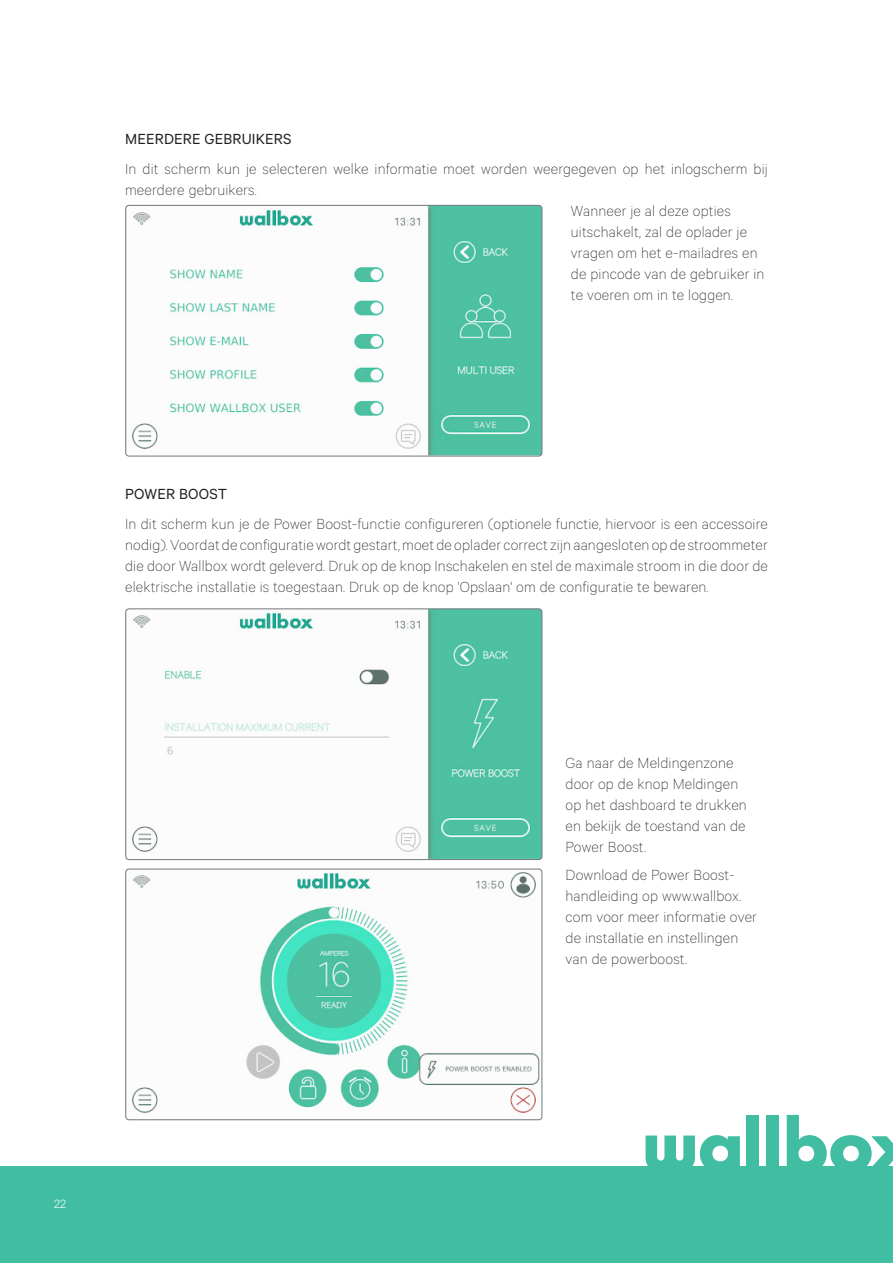
<style>
.page{position:relative;width:893px;height:1263px;background:#fff}
.page>*{position:absolute;margin:0;border:0;box-sizing:border-box;transform-origin:0 0}
.indice{font:100 16.5px/21px "Calibre";letter-spacing:.01em;color:#231f20}
.indice-2{font:16.5px "Calibre";letter-spacing:.01em;color:#231f20}
.t1{font:300 13.5px "Calibre";color:#fff}
</style>
<div class="page">
<div style="left:0;top:1167px;width:893px;height:96px;background:#41bea2"></div>
<svg style="left:646px;top:1135px;width:94px;height:32px"></svg>
<div style="left:747px;top:1115px;width:12px;height:56px;background:#41bea2"></div>
<div style="left:767px;top:1115px;width:12px;height:56px;background:#41bea2"></div>
<svg style="left:787px;top:1115px;width:106px;height:52px"></svg>
<img style="left:126px;top:205px;width:416px;height:250px">
<div style="left:126px;top:205px;width:416px;height:251px;border:1px solid #727679;border-radius:3px"></div>
<img style="left:126px;top:609px;width:416px;height:250px">
<div style="left:126px;top:609px;width:416px;height:251px;border:1px solid #727679;border-radius:3px"></div>
<img style="left:126px;top:869px;width:416px;height:250px">
<div style="left:126px;top:869px;width:416px;height:251px;border:1px solid #727679;border-radius:3px"></div>
<p class="indice-2" style="left:125px;top:130px;width:168px">MEERDERE GEBRUIKERS</p>
<p class="indice" style="left:125px;top:158px;width:644px">In dit scherm kun je selecteren welke informatie moet worden weergegeven op het inlogscherm bij meerdere gebruikers.</p>
<p class="indice" style="left:571px;top:200px;width:195px">Wanneer je al deze opties uitschakelt, zal de oplader je vragen om het e-mailadres en de pincode van de gebruiker in te voeren om in te loggen.</p>
<p class="indice-2" style="left:125px;top:484px;width:104px">POWER BOOST</p>
<p class="indice" style="left:125px;top:512px;width:644px;text-align:justify">In dit scherm kun je de Power Boost-functie configureren (optionele functie, hiervoor is een accessoire nodig). Voordat de configuratie wordt gestart, moet de oplader correct zijn aangesloten op de stroommeter die door Wallbox wordt geleverd. Druk op de knop Inschakelen en stel de maximale stroom in die door de elektrische installatie is toegestaan. Druk op de knop 'Opslaan' om de configuratie te bewaren.</p>
<p class="indice" style="left:566px;top:752px;width:183px">Ga naar de Meldingenzone door op de knop Meldingen op het dashboard te drukken en bekijk de toestand van de<br>Power Boost.</p>
<p class="indice" style="left:566px;top:863px;width:193px">Download de Power Boost&shy;handleiding op www.wallbox. com voor meer informatie over de installatie en instellingen van de powerboost.</p>
<p class="t1" style="left:54px;top:1195px;width:14px">22</p>
</div>
